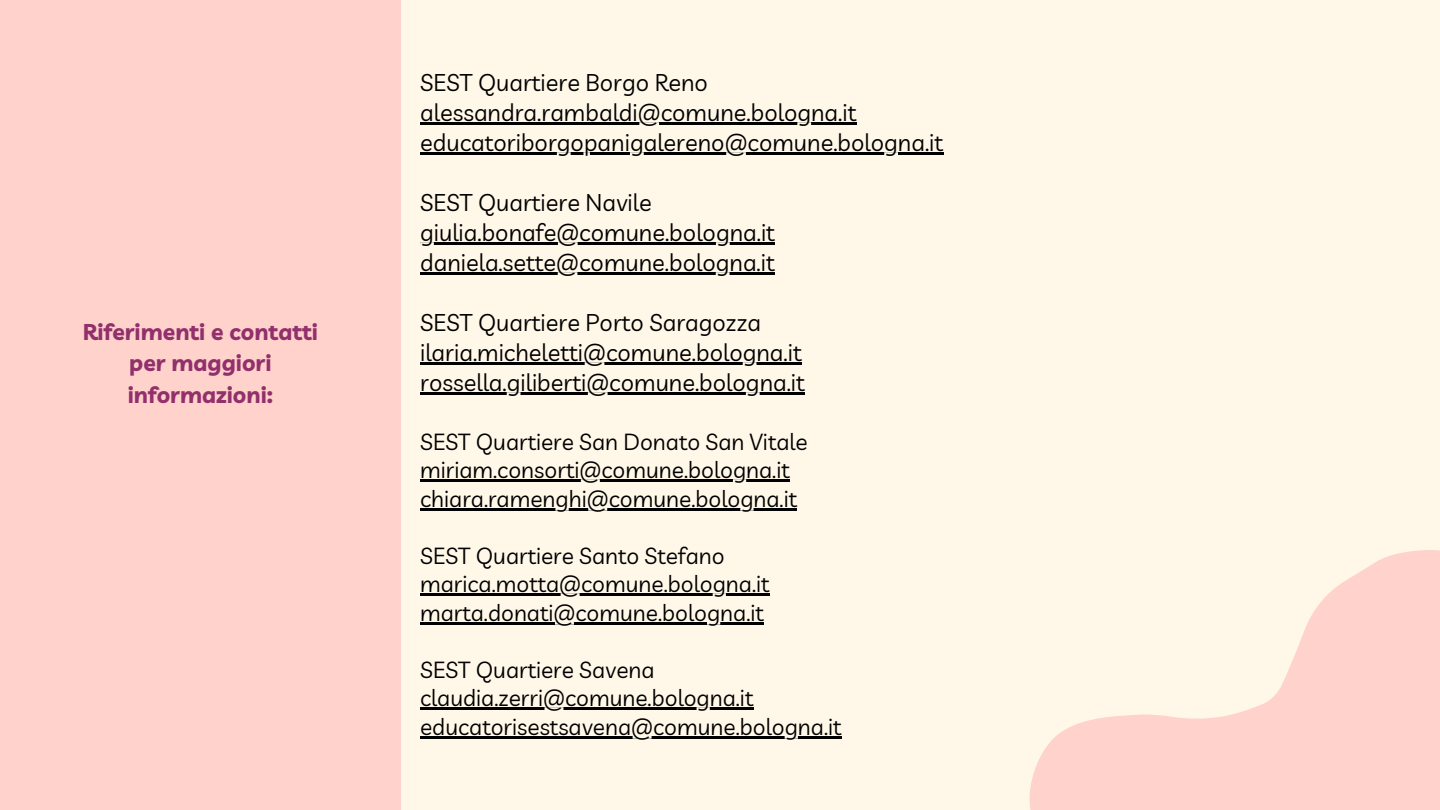
<style>
.page{position:relative;width:1440px;height:810px;background:#fff8e9}
.page>*{position:absolute;margin:0;border:0;box-sizing:border-box;transform-origin:0 0}
.t1{font:23.6px/30px "Livvic";color:#000}
.t2{font:700 22.8px/31.5px "Livvic";color:#92306c;text-align:center}
.t3{font:22.7px/28.5px "Livvic";color:#000}
</style>
<div class="page">
<div style="left:0;top:0;width:400px;height:810px;background:#ffd2cc"></div>
<hr style="left:420px;top:123px;width:436px;height:2px;background:#000">
<hr style="left:420px;top:153px;width:523px;height:2px;background:#000">
<hr style="left:420px;top:243px;width:355px;height:2px;background:#000">
<hr style="left:420px;top:273px;width:355px;height:2px;background:#000">
<hr style="left:420px;top:363px;width:382px;height:2px;background:#000">
<hr style="left:420px;top:393px;width:385px;height:2px;background:#000">
<hr style="left:420px;top:480px;width:370px;height:2px;background:#000">
<hr style="left:420px;top:508px;width:377px;height:2px;background:#000">
<hr style="left:420px;top:594px;width:350px;height:2px;background:#000">
<hr style="left:420px;top:622px;width:344px;height:2px;background:#000">
<hr style="left:420px;top:708px;width:333px;height:2px;background:#000">
<hr style="left:420px;top:736px;width:421px;height:2px;background:#000">
<svg style="left:1029px;top:550px;width:411px;height:260px;fill:#ffd2cc"></svg>
<p class="t2" style="left:83px;top:315px;width:237px">Riferimenti e contatti per maggiori informazioni:</p>
<p class="t1" style="left:420px;top:67px;width:525px">SEST Quartiere Borgo Reno alessandra.rambaldi@comune.bologna.it educatoriborgopanigalereno@comune.bologna.it</p>
<p class="t1" style="left:420px;top:187px;width:356px">SEST Quartiere Navile giulia.bonafe@comune.bologna.it daniela.sette@comune.bologna.it</p>
<p class="t1" style="left:420px;top:307px;width:386px">SEST Quartiere Porto Saragozza ilaria.micheletti@comune.bologna.it rossella.giliberti@comune.bologna.it</p>
<p class="t3" style="left:420px;top:427px;width:389px">SEST Quartiere San Donato San Vitale miriam.consorti@comune.bologna.it chiara.ramenghi@comune.bologna.it</p>
<p class="t3" style="left:420px;top:541px;width:351px">SEST Quartiere Santo Stefano marica.motta@comune.bologna.it marta.donati@comune.bologna.it</p>
<p class="t3" style="left:420px;top:655px;width:423px">SEST Quartiere Savena claudia.zerri@comune.bologna.it educatorisestsavena@comune.bologna.it</p>
</div>
